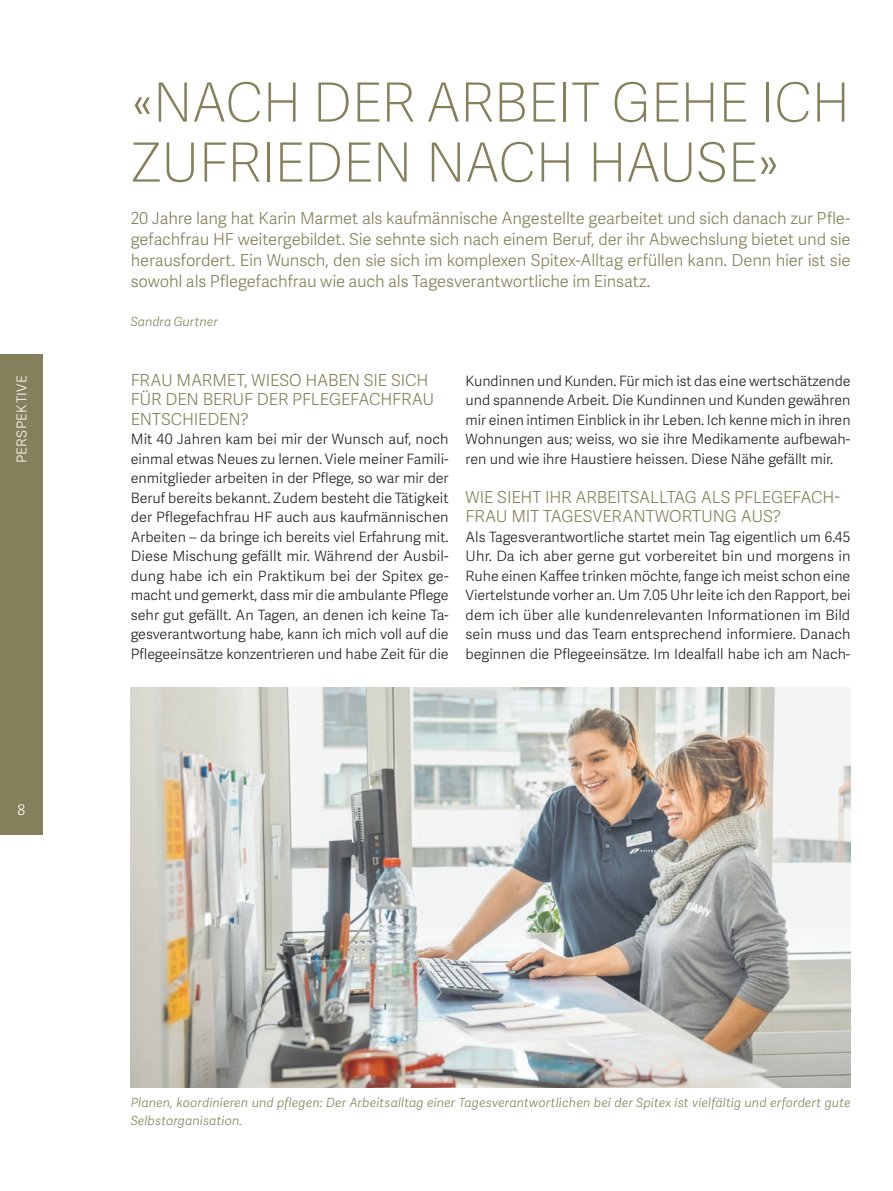
<style>
.page{position:relative;width:893px;height:1191px;background:#fff}
.page>*{position:absolute;margin:0;border:0;box-sizing:border-box;transform-origin:0 0}
.t1{font:100 54px/60px "Adelle Sans";letter-spacing:-.015em;color:#84805b}
.t2{font:300 16.5px/21px "Adelle Sans";letter-spacing:-.01em;color:#84805b}
.t3{font:300 14.7px "Adelle Sans";color:#fff}
.t4{font:300 14.25px/19.5px "Adelle Sans";color:#231f20;text-align:justify}
.t5{font:300 13.5px "Adelle Sans";letter-spacing:.035em;color:#fff}
.t6{font:italic 300 12.6px/18px "Adelle Sans";letter-spacing:.01em;color:#84805b}
</style>
<div class="page">
<div style="left:0;top:354px;width:43px;height:480px;background:#84805b"></div>
<img style="left:131px;top:687px;width:719px;height:401px">
<p class="t5" style="left:12px;top:463px;width:90px;rotate:-90deg">PERSPEKTIVE</p>
<p class="t3" style="left:17px;top:799px;width:9px">8</p>
<h1 class="t1" style="left:131px;top:71px;width:721px">«NACH DER ARBEIT GEHE ICH<br>ZUFRIEDEN NACH HAUSE»</h1>
<p class="t2" style="left:131px;top:207px;width:721px;text-align:justify">20 Jahre lang hat Karin Marmet als kaufmännische Angestellte gearbeitet und sich danach zur Pfle&shy;gefachfrau HF weitergebildet. Sie sehnte sich nach einem Beruf, der ihr Abwechslung bietet und sie herausfordert. Ein Wunsch, den sie sich im komplexen Spitex-Alltag erfüllen kann. Denn hier ist sie sowohl als Pflegefachfrau wie auch als Tagesverantwortliche im Einsatz.</p>
<p class="t6" style="left:131px;top:312px;width:89px">Sandra Gurtner</p>
<p class="t2" style="left:131px;top:369px;width:305px;line-height:19.5px">FRAU MARMET, WIESO HABEN SIE SICH<br>FÜR DEN BERUF DER PFLEGEFACHFRAU<br>ENTSCHIEDEN?</p>
<p class="t4" style="left:131px;top:429px;width:319px">Mit 40 Jahren kam bei mir der Wunsch auf, noch einmal etwas Neues zu lernen. Viele meiner Famili&shy;enmitglieder arbeiten in der Pflege, so war mir der Beruf bereits bekannt. Zudem besteht die Tätigkeit der Pflegefachfrau HF auch aus kaufmännischen Arbeiten – da bringe ich bereits viel Erfahrung mit.<br>Diese Mischung gefällt mir. Während der Ausbil&shy;dung habe ich ein Praktikum bei der Spitex ge&shy;macht und gemerkt, dass mir die ambulante Pflege sehr gut gefällt. An Tagen, an denen ich keine Ta&shy;gesverantwortung habe, kann ich mich voll auf die Pflegeeinsätze konzentrieren und habe Zeit für die</p>
<p class="t4" style="left:466px;top:370px;width:386px">Kundinnen und Kunden. Für mich ist das eine wertschätzende und spannende Arbeit. Die Kundinnen und Kunden gewähren mir einen intimen Einblick in ihr Leben. Ich kenne mich in ihren Wohnungen aus; weiss, wo sie ihre Medikamente aufbewah&shy;ren und wie ihre Haustiere heissen. Diese Nähe gefällt mir.</p>
<p class="t2" style="left:466px;top:486px;width:376px;line-height:19.5px">WIE SIEHT IHR ARBEITSALLTAG ALS PFLEGEFACH-<br>FRAU MIT TAGESVERANTWORTUNG AUS?</p>
<p class="t4" style="left:466px;top:526px;width:386px">Als Tagesverantwortliche startet mein Tag eigentlich um 6.45<br>Uhr. Da ich aber gerne gut vorbereitet bin und morgens in Ruhe einen Kaffee trinken möchte, fange ich meist schon eine Viertelstunde vorher an. Um 7.05 Uhr leite ich den Rapport, bei dem ich über alle kundenrelevanten Informationen im Bild sein muss und das Team entsprechend informiere. Danach beginnen die Pflegeeinsätze. Im Idealfall habe ich am Nach-</p>
<p class="t6" style="left:131px;top:1093px;width:721px">Planen, koordinieren und pflegen: Der Arbeitsalltag einer Tagesverantwortlichen bei der Spitex ist vielfältig und erfordert gute<br>Selbstorganisation.</p>
</div>
